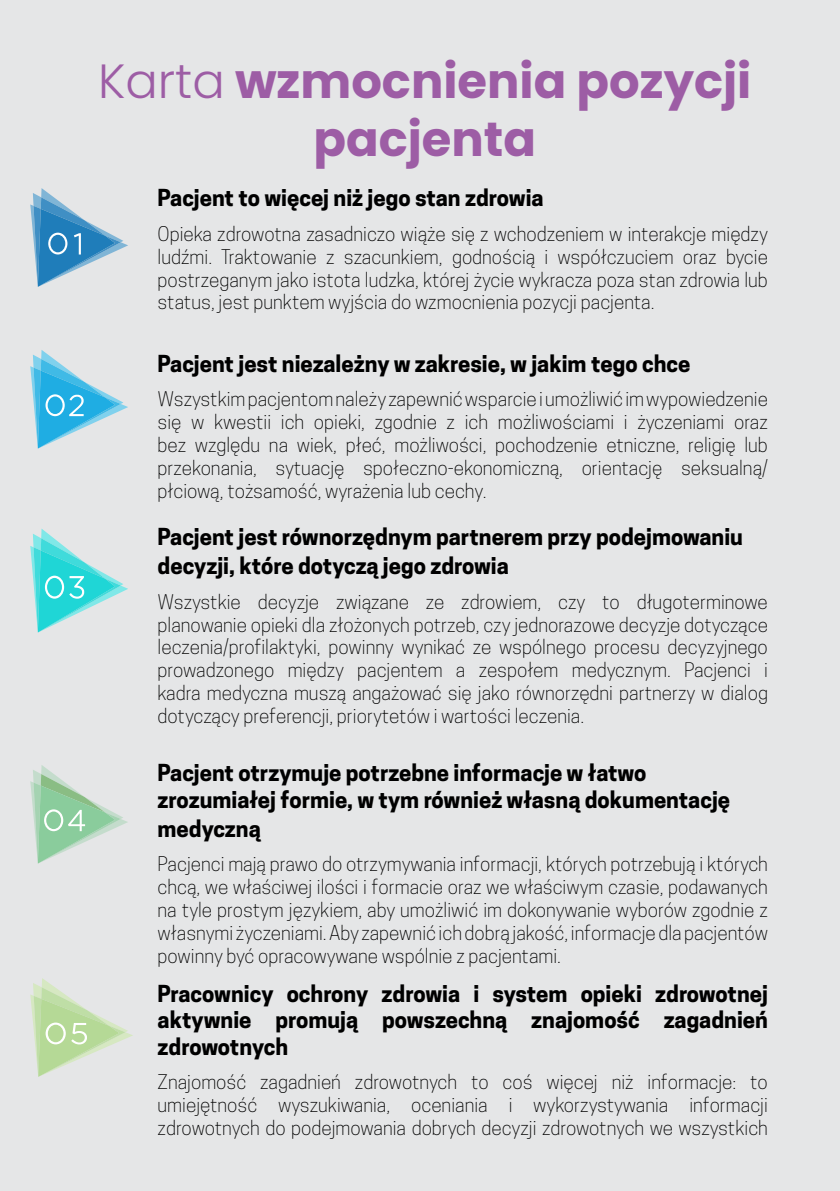
<style>
.page{position:relative;width:840px;height:1191px;background:#fff}
.page>*{position:absolute;margin:0;border:0;box-sizing:border-box;transform-origin:0 0}
.t1{font:700 48px/57.6px "Poppins";color:#9d5da5;text-align:center}
.t2{font:700 22px/26.4px "Cooper Hewitt";color:#000}
.t3{font:300 19px/22.8px "Cooper Hewitt";color:#000;text-align:justify}
.s1{font-weight:300}
</style>
<div class="page">
<div style="left:0;top:0;width:839px;height:1191px;background:#e5e6e7"></div>
<svg style="left:30px;top:188px;width:98px;height:99px"></svg>
<svg style="left:30px;top:350px;width:98px;height:98px"></svg>
<svg style="left:30px;top:528px;width:98px;height:104px"></svg>
<svg style="left:30px;top:765px;width:98px;height:98px"></svg>
<svg style="left:30px;top:978px;width:103px;height:98px"></svg>
<h1 class="t1" style="left:98px;top:53px;width:654px"><span class="s1">Karta</span> wzmocnienia pozycji pacjenta</h1>
<p class="t2" style="left:157px;top:185px;width:387px">Pacjent to więcej niż jego stan zdrowia</p>
<p class="t3" style="left:157px;top:222px;width:611px">Opieka zdrowotna zasadniczo wiąże się z wchodzeniem w interakcje między ludźmi. Traktowanie z szacunkiem, godnością i współczuciem oraz bycie postrzeganym jako istota ludzka, której życie wykracza poza stan zdrowia lub status, jest punktem wyjścia do wzmocnienia pozycji pacjenta.</p>
<p class="t2" style="left:157px;top:350px;width:534px">Pacjent jest niezależny w zakresie, w jakim tego chce</p>
<p class="t3" style="left:157px;top:388px;width:611px">Wszystkim pacjentom należy zapewnić wsparcie i umożliwić im wypowiedzenie się w kwestii ich opieki, zgodnie z ich możliwościami i życzeniami oraz bez względu na wiek, płeć, możliwości, pochodzenie etniczne, religię lub przekonania, sytuację społeczno-ekonomiczną, orientację seksualną/ płciową, tożsamość, wyrażenia lub cechy.</p>
<p class="t2" style="left:157px;top:522px;width:586px;line-height:28.8px">Pacjent jest równorzędnym partnerem przy podejmowaniu decyzji, które dotyczą jego zdrowia</p>
<p class="t3" style="left:157px;top:590px;width:611px">Wszystkie decyzje związane ze zdrowiem, czy to długoterminowe planowanie opieki dla złożonych potrzeb, czy jednorazowe decyzje dotyczące leczenia/profilaktyki, powinny wynikać ze wspólnego procesu decyzyjnego prowadzonego między pacjentem a zespołem medycznym. Pacjenci i kadra medyczna muszą angażować się jako równorzędni partnerzy w dialog dotyczący preferencji, priorytetów i wartości leczenia.</p>
<p class="t2" style="left:157px;top:760px;width:573px">Pacjent otrzymuje potrzebne informacje w łatwo zrozumiałej formie, w tym również własną dokumentację</p>
<p class="t2" style="left:157px;top:815px;width:105px">medyczną</p>
<p class="t3" style="left:157px;top:852px;width:611px">Pacjenci mają prawo do otrzymywania informacji, których potrzebują i których chcą, we właściwej ilości i formacie oraz we właściwym czasie, podawanych na tyle prostym językiem, aby umożliwić im dokonywanie wyborów zgodnie z własnymi życzeniami. Aby zapewnić ich dobrą jakość, informacje dla pacjentów powinny być opracowywane wspólnie z pacjentami.</p>
<p class="t2" style="left:157px;top:980px;width:611px;text-align:justify">Pracownicy ochrony zdrowia i system opieki zdrowotnej aktywnie promują powszechną znajomość zagadnień zdrowotnych</p>
<p class="t3" style="left:157px;top:1071px;width:611px">Znajomość zagadnień zdrowotnych to coś więcej niż informacje: to umiejętność wyszukiwania, oceniania i wykorzystywania informacji zdrowotnych do podejmowania dobrych decyzji zdrowotnych we wszystkich</p>
</div>
